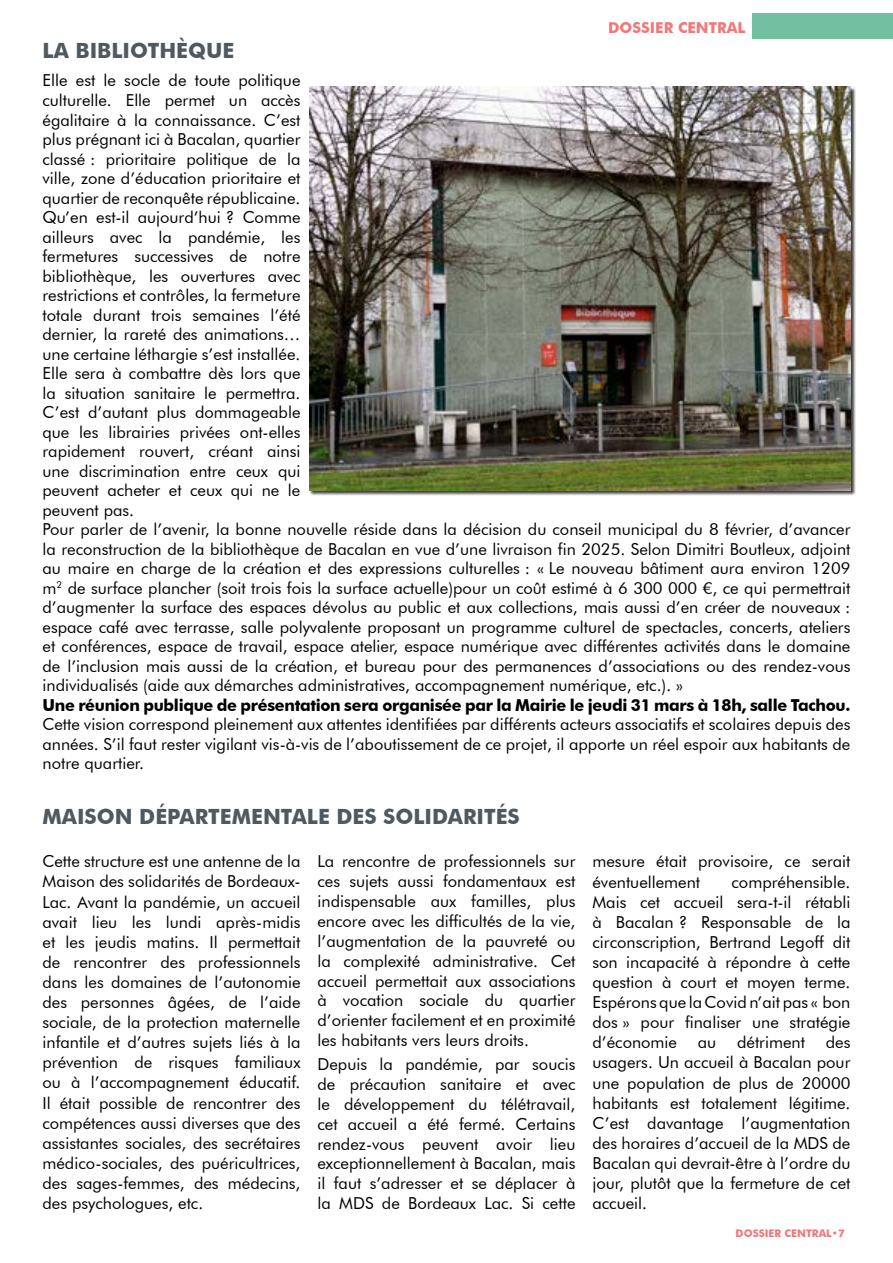
<style>
.page{position:relative;width:893px;height:1263px;background:#fff}
.page>*{position:absolute;margin:0;border:0;box-sizing:border-box;transform-origin:0 0}
.t1{font:700 21px "Futura BT";color:#4f595f}
.t2{font:16.5px/20.1px "Futura BT";color:#000;text-align:justify}
.t3{font:700 16.5px "Futura BT";letter-spacing:-.02em;color:#000}
.t4{font:700 15px "Futura BT";color:#ef7879}
.t5{font:700 10.5px "Futura BT";color:#ef7879}
</style>
<div class="page">
<div style="left:753px;top:13px;width:140px;height:25px;background:#72c09f"></div>
<div style="left:309px;top:87px;width:546px;height:409px;background:#000;opacity:.75"></div>
<img style="left:309px;top:86px;width:541px;height:404px">
<p class="t4" style="left:608px;top:18px;width:139px">DOSSIER CENTRAL</p>
<p class="t1" style="left:43px;top:38px;width:193px">LA BIBLIOTHÈQUE</p>
<p class="t2" style="left:43px;top:71px;width:809px;line-height:19.5px;text-align:left">Elle est le socle de toute politique<br>culturelle. Elle permet un accès<br>égalitaire à la connaissance. C’est<br>plus prégnant ici à Bacalan, quartier<br>classé : prioritaire politique de la<br>ville, zone d’éducation prioritaire et<br>quartier de reconquête républicaine.<br>Qu’en est-il aujourd’hui ? Comme<br>ailleurs avec la pandémie, les<br>fermetures successives de notre<br>bibliothèque, les ouvertures avec<br>restrictions et contrôles, la fermeture<br>totale durant trois semaines l’été<br>dernier, la rareté des animations…<br>une certaine léthargie s’est installée.<br>Elle sera à combattre dès lors que<br>la situation sanitaire le permettra.<br>C’est d’autant plus dommageable<br>que les librairies privées ont-elles<br>rapidement rouvert, créant ainsi<br>une discrimination entre ceux qui<br>peuvent acheter et ceux qui ne le<br>peuvent pas.<br>Pour parler de l’avenir, la bonne nouvelle réside dans la décision du conseil municipal du 8 février, d’avancer la reconstruction de la bibliothèque de Bacalan en vue d’une livraison fin 2025. Selon Dimitri Boutleux, adjoint au maire en charge de la création et des expressions culturelles : « Le nouveau bâtiment aura environ 1209 m<sup>2</sup> de surface plancher (soit trois fois la surface actuelle)pour un coût estimé à 6 300 000 €, ce qui permettrait d’augmenter la surface des espaces dévolus au public et aux collections, mais aussi d’en créer de nouveaux : espace café avec terrasse, salle polyvalente proposant un programme culturel de spectacles, concerts, ateliers et conférences, espace de travail, espace atelier, espace numérique avec différentes activités dans le domaine de l’inclusion mais aussi de la création, et bureau pour des permanences d’associations ou des rendez-vous individualisés (aide aux démarches administratives, accompagnement numérique, etc.). »</p>
<p class="t3" style="left:43px;top:695px;width:809px">Une réunion publique de présentation sera organisée par la Mairie le jeudi 31 mars à 18h, salle Tachou.</p>
<p class="t2" style="left:43px;top:714px;width:809px;line-height:19.5px">Cette vision correspond pleinement aux attentes identifiées par différents acteurs associatifs et scolaires depuis des années. S’il faut rester vigilant vis-à-vis de l’aboutissement de ce projet, il apporte un réel espoir aux habitants de notre quartier.</p>
<p class="t1" style="left:43px;top:803px;width:479px">MAISON DÉPARTEMENTALE DES SOLIDARITÉS</p>
<p class="t2" style="left:43px;top:851px;width:259px">Cette structure est une antenne de la Maison des solidarités de Bordeaux-Lac. Avant la pandémie, un accueil avait lieu les lundi après-midis et les jeudis matins. Il permettait de rencontrer des professionnels dans les domaines de l’autonomie des personnes âgées, de l’aide sociale, de la protection maternelle infantile et d’autres sujets liés à la prévention de risques familiaux ou à l’accompagnement éducatif.<br>Il était possible de rencontrer des compétences aussi diverses que des assistantes sociales, des secrétaires médico-sociales, des puéricultrices, des sages-femmes, des médecins, des psychologues, etc.</p>
<p class="t2" style="left:317px;top:851px;width:259px">La rencontre de professionnels sur ces sujets aussi fondamentaux est indispensable aux familles, plus encore avec les difficultés de la vie, l’augmentation de la pauvreté ou la complexité administrative. Cet accueil permettait aux associations à vocation sociale du quartier d’orienter facilement et en proximité les habitants vers leurs droits.</p>
<p class="t2" style="left:317px;top:1054px;width:259px">Depuis la pandémie, par soucis de précaution sanitaire et avec le développement du télétravail, cet accueil a été fermé. Certains rendez-vous peuvent avoir lieu exceptionnellement à Bacalan, mais il faut s’adresser et se déplacer à la MDS de Bordeaux Lac. Si cette</p>
<p class="t2" style="left:592px;top:851px;width:259px">mesure était provisoire, ce serait éventuellement</p>
<p class="t2" style="left:592px;top:871px;width:259px;text-indent:139px">compréhensible.<br>Mais cet accueil sera-t-il rétabli à Bacalan ? Responsable de la circonscription, Bertrand Legoff dit son incapacité à répondre à cette question à court et moyen terme.<br>Espérons que la Covid n’ait pas « bon dos » pour finaliser une stratégie d’économie</p>
<p class="t2" style="left:592px;top:1032px;width:259px;text-indent:233px">des usagers. Un accueil à Bacalan pour une population de plus de 20000 habitants est totalement légitime.<br>C’est davantage l’augmentation des horaires d’accueil de la MDS de Bacalan qui devrait-être à l’ordre du jour, plutôt que la fermeture de cet accueil.</p>
<p class="t2" style="left:698px;top:1032px;width:20px">au</p>
<p class="t2" style="left:737px;top:1032px;width:69px">détriment</p>
<p class="t5" style="left:736px;top:1227px;width:110px">DOSSIER CENTRAL•7</p>
</div>
